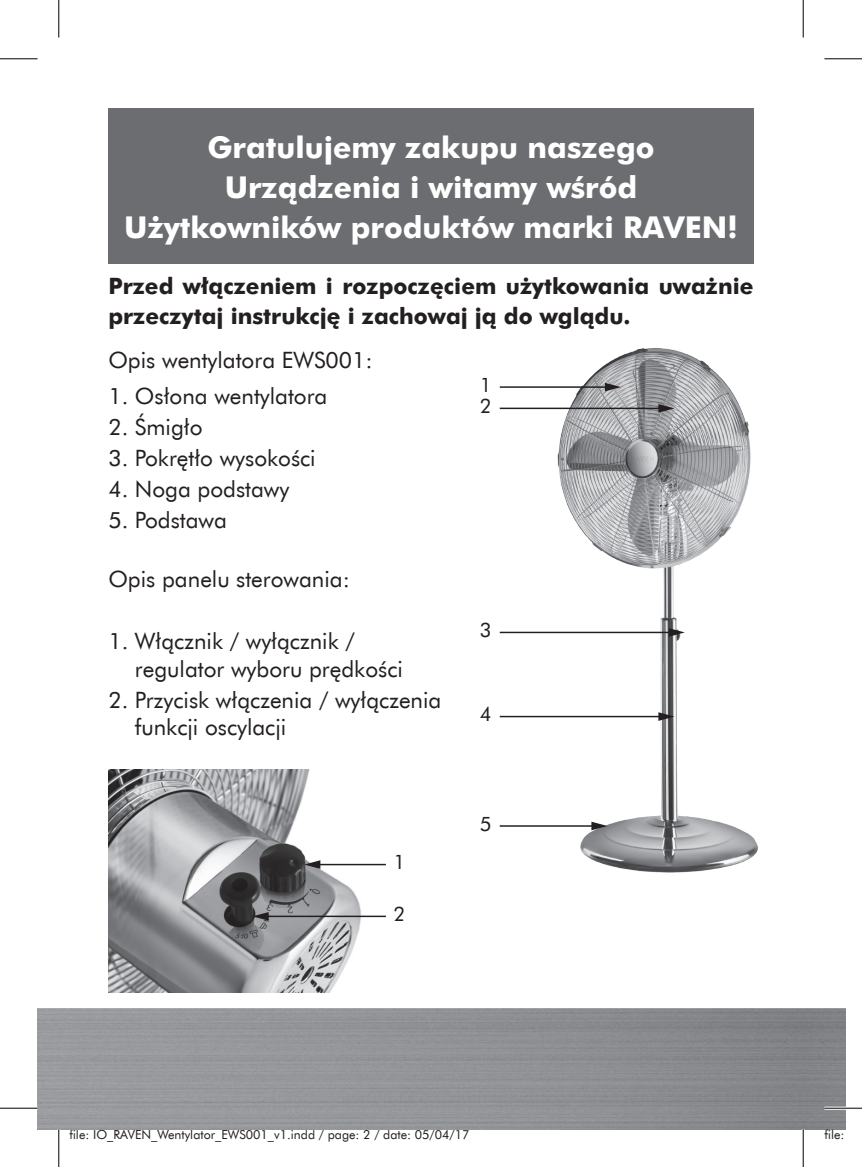
<style>
.page{position:relative;width:862px;height:1167px;background:#fff}
.page>*{position:absolute;margin:0;border:0;box-sizing:border-box;transform-origin:0 0}
.t1{font:700 30px/40px "Futura EU";color:#fff;text-align:center}
.t2{font:22.5px/27.5px "Futura EU";color:#231f20}
.t3{font:700 22.5px/30px "Futura EU";color:#231f20}
.t4{font:20px/21.2px "Futura EU";color:#231f20}
.t5{font:12.5px "Futura EU";color:#231f20}
</style>
<div class="page">
<div style="left:108px;top:108px;width:645px;height:156px;background:#6c6d70"></div>
<img style="left:532px;top:348px;width:226px;height:525px">
<img style="left:108px;top:769px;width:270px;height:223px">
<hr style="left:317px;top:863px;width:69px;height:2px;background:#231f20">
<svg style="left:304px;top:860px;width:16px;height:8px"></svg>
<hr style="left:266px;top:915px;width:120px;height:2px;background:#231f20">
<svg style="left:252px;top:912px;width:17px;height:8px"></svg>
<hr style="left:500px;top:386px;width:108px;height:2px;background:#231f20">
<svg style="left:605px;top:383px;width:16px;height:8px"></svg>
<hr style="left:500px;top:407px;width:161px;height:2px;background:#231f20">
<svg style="left:658px;top:404px;width:16px;height:8px"></svg>
<hr style="left:500px;top:631px;width:171px;height:2px;background:#231f20">
<svg style="left:668px;top:628px;width:17px;height:8px"></svg>
<hr style="left:500px;top:715px;width:161px;height:2px;background:#231f20">
<svg style="left:658px;top:712px;width:16px;height:8px"></svg>
<hr style="left:500px;top:825px;width:94px;height:1px;background:#231f20">
<svg style="left:591px;top:821px;width:16px;height:9px"></svg>
<hr style="left:0;top:58px;width:38px;height:1px;background:#000">
<hr style="left:824px;top:58px;width:38px;height:1px;background:#000">
<hr style="left:0;top:1107px;width:38px;height:1px;background:#000">
<hr style="left:824px;top:1107px;width:38px;height:1px;background:#000">
<hr style="left:58px;top:0;width:1px;height:37px;background:#000">
<hr style="left:58px;top:1129px;width:1px;height:37px;background:#000">
<hr style="left:802px;top:0;width:1px;height:37px;background:#000">
<hr style="left:802px;top:1129px;width:1px;height:37px;background:#000">
<h1 class="t1" style="left:124px;top:128px;width:615px">Gratulujemy zakupu naszego<br>Urządzenia i witamy wśród<br>Użytkowników produktów marki RAVEN!</h1>
<p class="t3" style="left:108px;top:272px;width:646px">Przed włączeniem i rozpoczęciem użytkowania uważnie przeczytaj instrukcję i zachowaj ją do wglądu.</p>
<p class="t2" style="left:108px;top:347px;width:266px">Opis wentylatora EWS001:</p>
<p class="t2" style="left:108px;top:383px;width:220px">1. Osłona wentylatora</p>
<p class="t2" style="left:108px;top:414px;width:96px">2. Śmigło</p>
<p class="t2" style="left:108px;top:445px;width:209px">3. Pokrętło wysokości</p>
<p class="t2" style="left:108px;top:476px;width:182px">4. Noga podstawy</p>
<p class="t2" style="left:108px;top:507px;width:120px">5. Podstawa</p>
<p class="t2" style="left:108px;top:566px;width:243px">Opis panelu sterowania:</p>
<p class="t2" style="left:135px;top:628px;width:269px;text-indent:-27px">1. Włącznik / wyłącznik / regulator wyboru prędkości</p>
<p class="t2" style="left:135px;top:686px;width:308px;text-indent:-27px">2. Przycisk włączenia / wyłączenia funkcji oscylacji</p>
<p class="t4" style="left:393px;top:851px;width:13px">1</p>
<p class="t4" style="left:393px;top:903px;width:13px">2</p>
<p class="t4" style="left:480px;top:374px;width:13px">1<br>2</p>
<p class="t4" style="left:480px;top:619px;width:13px">3</p>
<p class="t4" style="left:480px;top:704px;width:13px">4</p>
<p class="t4" style="left:480px;top:813px;width:13px">5</p>
<p class="t5" style="left:69px;top:1126px;width:401px">file: IO_RAVEN_Wentylator_EWS001_v1.indd / page: 2 / date: 05/04/17</p>
<p class="t5" style="left:824px;top:1126px;width:39px">file: IO</p>
</div>
